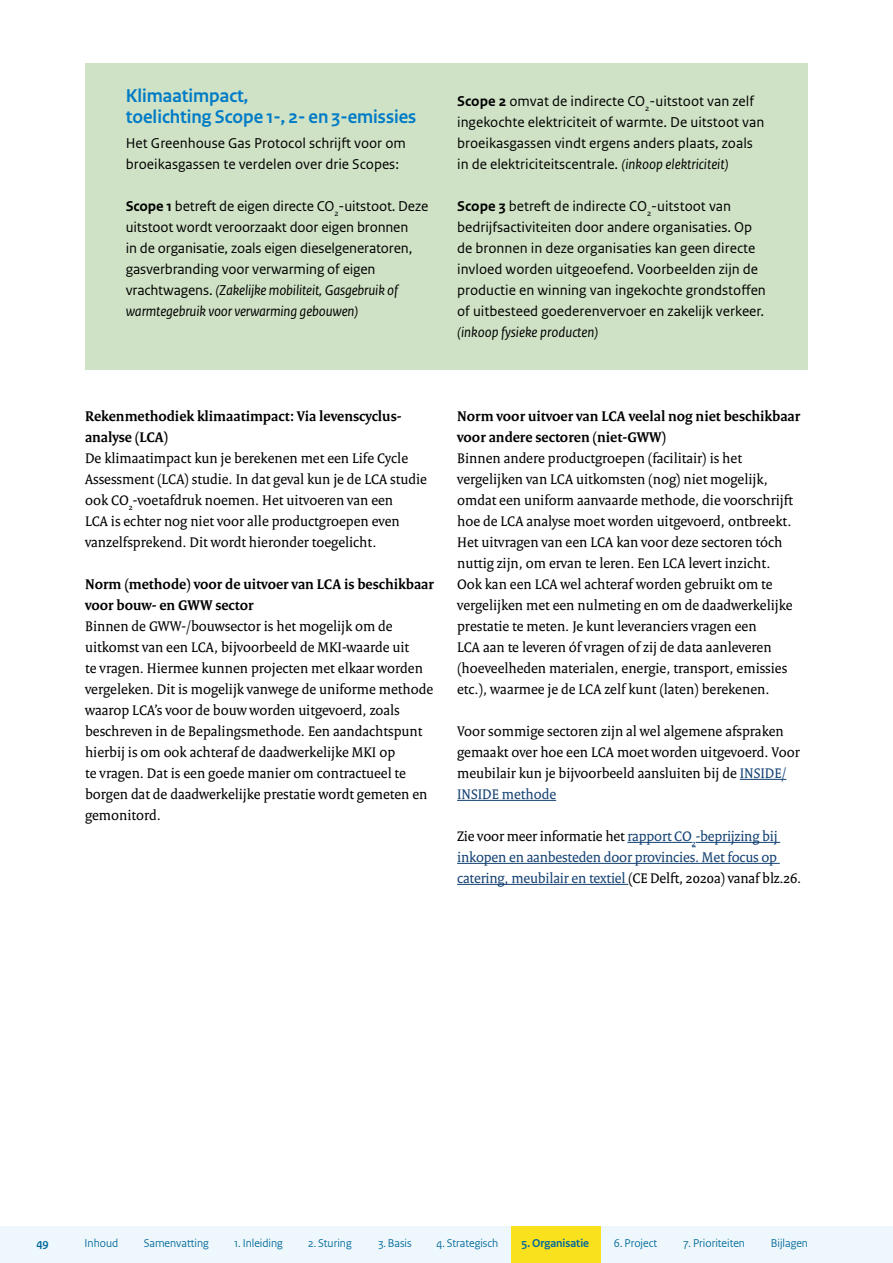
<style>
.page{position:relative;width:893px;height:1263px;background:#fff}
.page>*{position:absolute;margin:0;border:0;box-sizing:border-box;transform-origin:0 0}
.t1{font:700 19.5px "Rijksoverheid Sans Heading";color:#007bc7}
.t2{font:15px/21px "Rijksoverheid Serif";color:#000}
.t3{font:15px/21px "Rijksoverheid Sans Text";color:#000}
.t4{font:700 15px/21px "Rijksoverheid Serif";color:#000}
.t5{font:15px/21px "Rijksoverheid Serif";letter-spacing:-.01em;color:#154273}
.t6{font:12px "Rijksoverheid Sans Heading";color:#01689b}
.t7{font:700 12px "Rijksoverheid Sans Heading";color:#01689b}
.s1{font-weight:700}
.s2{font-style:italic}
.s3{color:#154273}
.s4{color:#000}
</style>
<div class="page">
<div style="left:0;top:1226px;width:893px;height:37px;background:#eef7fb"></div>
<div style="left:511px;top:1226px;width:90px;height:37px;background:#f9e11e"></div>
<div style="left:85px;top:64px;width:723px;height:306px;background:#cfe2c5"></div>
<hr style="left:740px;top:779px;width:46px;height:1px;background:#154273">
<hr style="left:457px;top:800px;width:99px;height:1px;background:#154273">
<hr style="left:627px;top:842px;width:65px;height:1px;background:#154273">
<hr style="left:696px;top:842px;width:84px;height:1px;background:#154273">
<hr style="left:457px;top:863px;width:323px;height:1px;background:#154273">
<hr style="left:457px;top:884px;width:171px;height:1px;background:#154273">
<p class="t1" style="left:126px;top:85px;width:124px">Klimaatimpact,</p>
<p class="t1" style="left:126px;top:106px;width:292px">toelichting Scope 1-, 2- en 3-emissies</p>
<p class="t3" style="left:126px;top:133px;width:282px">Het Greenhouse Gas Protocol schrijft voor om broeikasgassen te verdelen over drie Scopes:</p>
<p class="t3" style="left:126px;top:196px;width:304px"><span class="s1">Scope 1</span> betreft de eigen directe CO<sub>2</sub>-uitstoot. Deze uitstoot wordt veroorzaakt door eigen bronnen<br>in de organisatie, zoals eigen dieselgeneratoren, gasverbranding voor verwarming of eigen vrachtwagens. <span class="s2">(Zakelijke mobiliteit, Gasgebruik of warmtegebruik voor verwarming gebouwen)</span></p>
<p class="t3" style="left:457px;top:91px;width:309px"><span class="s1">Scope 2</span> omvat de indirecte CO<sub>2</sub>-uitstoot van zelf ingekochte elektriciteit of warmte. De uitstoot van broeikasgassen vindt ergens anders plaats, zoals in de elektriciteitscentrale. <span class="s2">(inkoop elektriciteit)</span></p>
<p class="t3" style="left:457px;top:196px;width:310px"><span class="s1">Scope 3</span> betreft de indirecte CO<sub>2</sub>-uitstoot van bedrijfsactiviteiten door andere organisaties. Op de bronnen in deze organisaties kan geen directe invloed worden uitgeoefend. Voorbeelden zijn de productie en winning van ingekochte grondstoffen of uitbesteed goederenvervoer en zakelijk verkeer. <span class="s2">(inkoop fysieke producten)</span></p>
<p class="t4" style="left:85px;top:405px;width:318px">Rekenmethodiek klimaatimpact: Via levenscyclus&shy;analyse (LCA)</p>
<p class="t2" style="left:85px;top:447px;width:343px">De klimaatimpact kun je berekenen met een Life Cycle Assessment (LCA) studie. In dat geval kun je de LCA studie ook CO<sub>2</sub>-voetafdruk noemen. Het uitvoeren van een<br>LCA is echter nog niet voor alle productgroepen even vanzelfsprekend. Dit wordt hieronder toegelicht.</p>
<p class="t4" style="left:85px;top:573px;width:350px">Norm (methode) voor de uitvoer van LCA is beschikbaar voor bouw- en GWW sector</p>
<p class="t2" style="left:85px;top:615px;width:350px">Binnen de GWW-/bouwsector is het mogelijk om de uitkomst van een LCA, bijvoorbeeld de MKI-waarde uit<br>te vragen. Hiermee kunnen projecten met elkaar worden vergeleken. Dit is mogelijk vanwege de uniforme methode waarop LCA’s voor de bouw worden uitgevoerd, zoals beschreven in de Bepalingsmethode. Een aandachtspunt hierbij is om ook achteraf de daadwerkelijke MKI op<br>te vragen. Dat is een goede manier om contractueel te borgen dat de daadwerkelijke prestatie wordt gemeten en gemonitord.</p>
<p class="t4" style="left:457px;top:405px;width:345px">Norm voor uitvoer van LCA veelal nog niet beschikbaar voor andere sectoren (niet-GWW)</p>
<p class="t2" style="left:457px;top:447px;width:337px">Binnen andere productgroepen (facilitair) is het vergelijken van LCA uitkomsten (nog) niet mogelijk, omdat een uniform aanvaarde methode, die voorschrijft hoe de LCA analyse moet worden uitgevoerd, ontbreekt.<br>Het uitvragen van een LCA kan voor deze sectoren tóch nuttig zijn, om ervan te leren. Een LCA levert inzicht.<br>Ook kan een LCA wel achteraf worden gebruikt om te vergelijken met een nulmeting en om de daadwerkelijke prestatie te meten. Je kunt leveranciers vragen een<br>LCA aan te leveren óf vragen of zij de data aanleveren (hoeveelheden materialen, energie, transport, emissies etc.), waarmee je de LCA zelf kunt (laten) berekenen.</p>
<p class="t2" style="left:457px;top:720px;width:344px">Voor sommige sectoren zijn al wel algemene afspraken gemaakt over hoe een LCA moet worden uitgevoerd. Voor meubilair kun je bijvoorbeeld aansluiten bij de <span class="s3">INSIDE/ INSIDE methode</span></p>
<p class="t5" style="left:457px;top:825px;width:346px"><span class="s4">Zie voor meer informatie het</span> rapport CO<sub>2</sub>-beprijzing bij inkopen en aanbesteden door provincies. Met focus op catering, meubilair en textiel <span class="s4">(CE Delft, 2020a) vanaf blz.26.</span></p>
<p class="t7" style="left:36px;top:1236px;width:14px">49</p>
<p class="t6" style="left:85px;top:1236px;width:35px">Inhoud</p>
<p class="t6" style="left:144px;top:1236px;width:66px">Samenvatting</p>
<p class="t6" style="left:234px;top:1236px;width:50px">1. Inleiding</p>
<p class="t6" style="left:308px;top:1236px;width:45px">2. Sturing</p>
<p class="t6" style="left:378px;top:1236px;width:35px">3. Basis</p>
<p class="t6" style="left:436px;top:1236px;width:63px">4. Strategisch</p>
<p class="t7" style="left:522px;top:1236px;width:69px">5. Organisatie</p>
<p class="t6" style="left:614px;top:1236px;width:45px">6. Project</p>
<p class="t6" style="left:683px;top:1236px;width:63px">7. Prioriteiten</p>
<p class="t6" style="left:771px;top:1236px;width:39px">Bijlagen</p>
</div>
